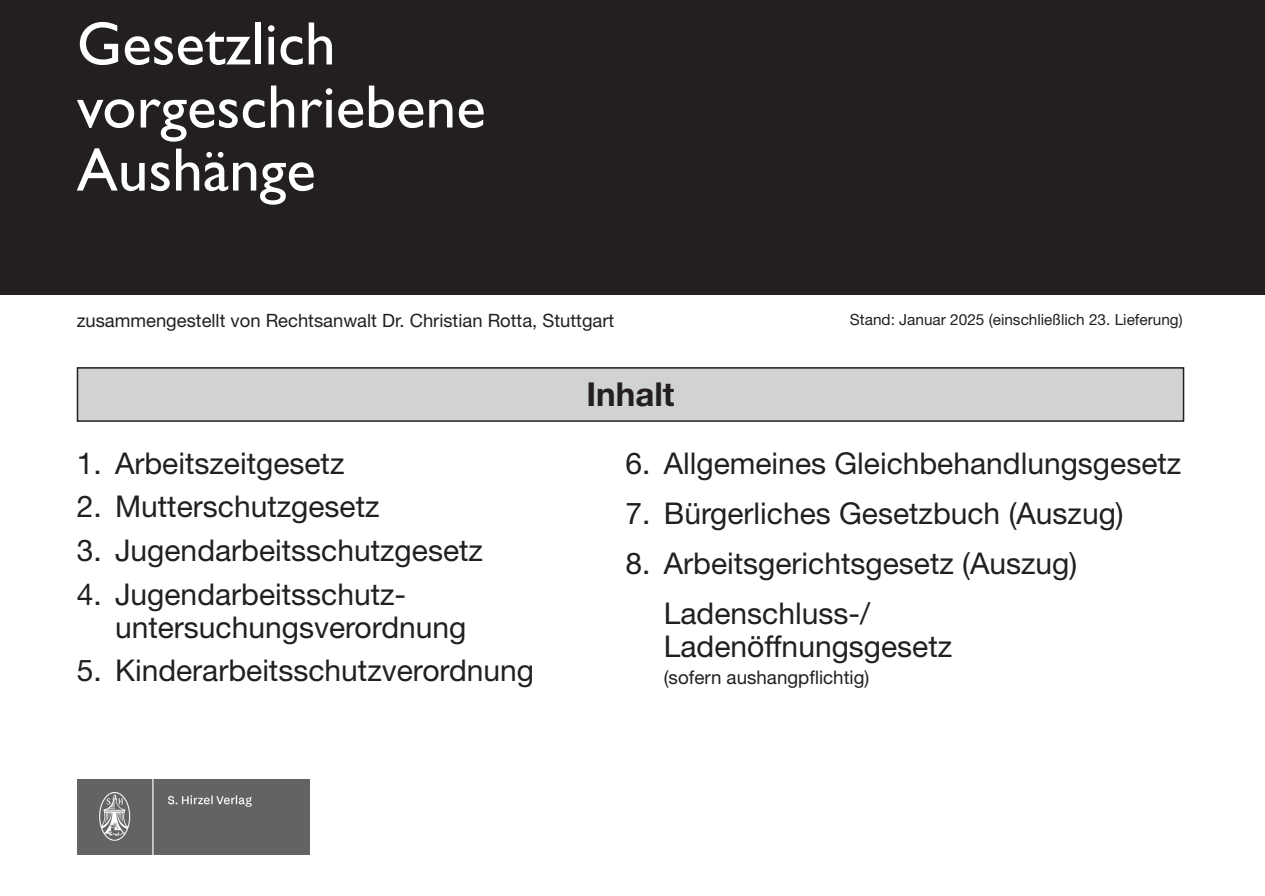
<style>
.page{position:relative;width:1265px;height:896px;background:#fff}
.page>*{position:absolute;margin:0;border:0;box-sizing:border-box;transform-origin:0 0}
.AUD_fm_mt_title{font:61.5px/63px "Gill Sans Std";color:#fff}
.AUD_fm_mt_publisher{font:700 33px "Helvetica Neue LT Std";color:#231f20}
.AUD_fm_mt_bodytext{font:30px/33px "Helvetica Neue LT Std";color:#231f20}
.AUD_fm_aux_bodytext{font:18.75px "Helvetica Neue LT Std";color:#231f20}
.AUD_fm_mt_title_sub{font:18.3px "Helvetica Neue LT Std";color:#231f20}
.AUD_fm_mt_title_sub_sub{font:15.3px "Helvetica Neue LT Std";color:#231f20}
</style>
<div class="page">
<div style="left:0;top:0;width:1264px;height:295px;background:#231f20"></div>
<div style="left:77px;top:368px;width:1106px;height:53px;background:#d1d2d4"></div>
<div style="left:77px;top:367px;width:1107px;height:55px;border:2px solid #231f20"></div>
<img style="left:78px;top:779px;width:231px;height:75px">
<p class="AUD_fm_mt_title" style="left:77px;top:13px;width:410px">Gesetzlich vorgeschriebene<br>Aushänge</p>
<p class="AUD_fm_mt_title_sub" style="left:77px;top:309px;width:539px">zusammengestellt von Rechtsanwalt Dr. Christian Rotta, Stuttgart</p>
<p class="AUD_fm_mt_publisher" style="left:586px;top:374px;width:89px">Inhalt</p>
<p class="AUD_fm_mt_title_sub_sub" style="left:850px;top:310px;width:334px">Stand: Januar 2025 (einschließlich 23. Lieferung)</p>
<p class="AUD_fm_mt_bodytext" style="left:77px;top:446px;width:269px">1. Arbeitszeitgesetz</p>
<p class="AUD_fm_mt_bodytext" style="left:77px;top:489px;width:304px">2. Mutterschutzgesetz</p>
<p class="AUD_fm_mt_bodytext" style="left:77px;top:533px;width:408px">3. Jugendarbeitsschutzgesetz</p>
<p class="AUD_fm_mt_bodytext" style="left:115px;top:577px;width:353px;text-indent:-38px">4. Jugendarbeitsschutz&shy;untersuchungsverordnung</p>
<p class="AUD_fm_mt_bodytext" style="left:77px;top:653px;width:459px">5. -Kinderarbeitsschutzverordnung</p>
<p class="AUD_fm_mt_bodytext" style="left:625px;top:446px;width:557px">6. Allgemeines Gleichbehandlungsgesetz</p>
<p class="AUD_fm_mt_bodytext" style="left:625px;top:496px;width:499px">7. Bürgerliches Gesetzbuch (Auszug)</p>
<p class="AUD_fm_mt_bodytext" style="left:625px;top:546px;width:453px">8. Arbeitsgerichtsgesetz (Auszug)</p>
<p class="AUD_fm_mt_bodytext" style="left:663px;top:596px;width:290px">Ladenschluss-/<br>Ladenöffnungsgesetz</p>
<p class="AUD_fm_aux_bodytext" style="left:663px;top:665px;width:207px">(sofern aushangpflichtig)</p>
</div>
